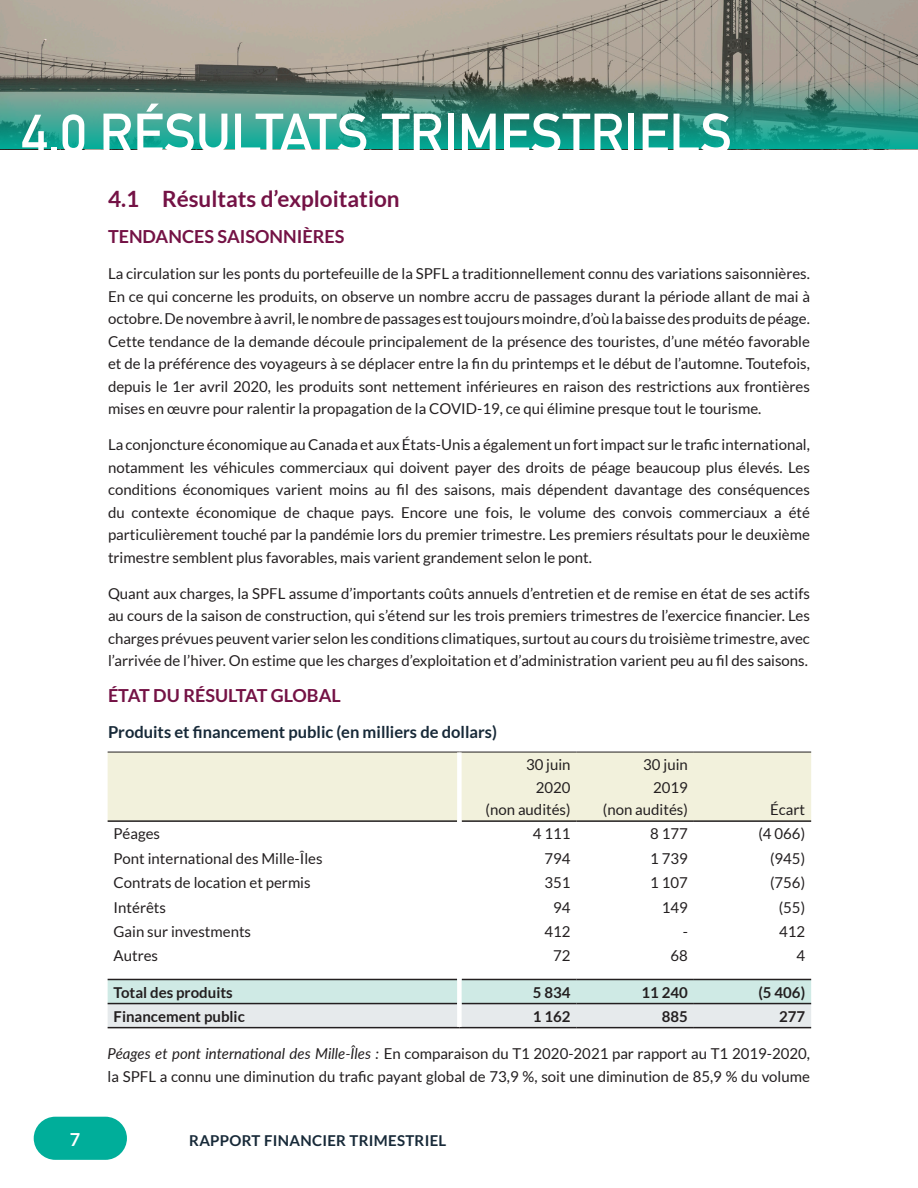
<style>
.page{position:relative;width:918px;height:1188px;background:#fff}
.page>*{position:absolute;margin:0;border:0;box-sizing:border-box;transform-origin:0 0}
.Main_header{font:700 55.5px "DIN Alternate";color:#fff}
.Subhead{font:700 22.5px "Lato";color:#741245}
.H3_Red_Caps{font:700 18px "Lato";color:#741245}
.t1{font:700 18px "Lato";color:#fff}
.H4_Black_Bold{font:700 16.5px "Lato";color:#172938}
.Body_Copy{font:15px/22.5px "Lato";color:#231f20;text-align:justify}
.right_aligned_table{font:15px "Lato";color:#231f20}
.Body_Copy-2{font:700 15px "Lato";color:#231f20}
.t2{font:700 15px "Lato";letter-spacing:.02em;color:#172938}
.right_aligned_table-2{font:700 15px "Lato";color:#231f20}
.s1{font-size:54px}
.s2{font-style:italic}
</style>
<div class="page">
<div style="left:34px;top:1117px;width:93px;height:43px;background:#00ae9a;border-radius:22px"></div>
<svg style="left:0;top:0;width:918px;height:149px;background:#749689"></svg>
<div style="left:108px;top:753px;width:703px;height:67px;background:#f2f1dc"></div>
<svg style="left:108px;top:978px;width:703px;height:1px"></svg>
<svg style="left:108px;top:980px;width:703px;height:47px;background:#d7e6e4"></svg>
<hr style="left:108px;top:820px;width:349px;height:2px;background:#231f20">
<hr style="left:462px;top:820px;width:115px;height:2px;background:#231f20">
<hr style="left:577px;top:820px;width:117px;height:2px;background:#231f20">
<hr style="left:694px;top:820px;width:117px;height:2px;background:#231f20">
<hr style="left:108px;top:752px;width:351px;height:1px;background:#231f20">
<hr style="left:459px;top:752px;width:118px;height:1px;background:#231f20">
<hr style="left:577px;top:752px;width:117px;height:1px;background:#231f20">
<hr style="left:694px;top:752px;width:117px;height:1px;background:#231f20">
<hr style="left:108px;top:979px;width:349px;height:1px;background:#231f20">
<hr style="left:462px;top:979px;width:115px;height:1px;background:#231f20">
<hr style="left:577px;top:979px;width:117px;height:1px;background:#231f20">
<hr style="left:694px;top:979px;width:117px;height:1px;background:#231f20">
<hr style="left:108px;top:1003px;width:349px;height:1px;background:#231f20">
<hr style="left:462px;top:1003px;width:115px;height:1px;background:#231f20">
<hr style="left:577px;top:1003px;width:117px;height:1px;background:#231f20">
<hr style="left:694px;top:1003px;width:117px;height:1px;background:#231f20">
<hr style="left:108px;top:1027px;width:351px;height:1px;background:#231f20">
<hr style="left:459px;top:1027px;width:118px;height:1px;background:#231f20">
<hr style="left:577px;top:1027px;width:117px;height:1px;background:#231f20">
<hr style="left:694px;top:1027px;width:117px;height:1px;background:#231f20">
<div style="left:457px;top:752px;width:5px;height:69px;background:#fff"></div>
<div style="left:457px;top:967px;width:5px;height:12px;background:#fff"></div>
<div style="left:457px;top:979px;width:5px;height:25px;background:#fff"></div>
<div style="left:457px;top:1004px;width:5px;height:23px;background:#fff"></div>
<p class="Main_header" style="left:22px;top:91px;width:712px"><span class="s1">4.0</span> RÉSULTATS TRIMESTRIELS</p>
<p class="Subhead" style="left:108px;top:186px;width:293px">4.1 Résultats d’exploitation</p>
<p class="H3_Red_Caps" style="left:108px;top:226px;width:238px">TENDANCES SAISONNIÈRES</p>
<p class="Body_Copy" style="left:108px;top:262px;width:704px">La circulation sur les ponts du portefeuille de la SPFL a traditionnellement connu des variations saisonnières.<br>En ce qui concerne les produits, on observe un nombre accru de passages durant la période allant de mai à octobre. De novembre à avril, le nombre de passages est toujours moindre, d’où la baisse des produits de péage.<br>Cette tendance de la demande découle principalement de la présence des touristes, d’une météo favorable et de la préférence des voyageurs à se déplacer entre la fin du printemps et le début de l’automne. Toutefois, depuis le 1er avril 2020, les produits sont nettement inférieures en raison des restrictions aux frontières mises en œuvre pour ralentir la propagation de la COVID-19, ce qui élimine presque tout le tourisme.</p>
<p class="Body_Copy" style="left:108px;top:433px;width:704px">La conjoncture économique au Canada et aux États-Unis a également un fort impact sur le trafic international, notamment les véhicules commerciaux qui doivent payer des droits de péage beaucoup plus élevés. Les conditions économiques varient moins au fil des saisons, mais dépendent davantage des conséquences du contexte économique de chaque pays. Encore une fois, le volume des convois commerciaux a été particulièrement touché par la pandémie lors du premier trimestre. Les premiers résultats pour le deuxième trimestre semblent plus favorables, mais varient grandement selon le pont.</p>
<p class="Body_Copy" style="left:108px;top:582px;width:704px">Quant aux charges, la SPFL assume d’importants coûts annuels d’entretien et de remise en état de ses actifs au cours de la saison de construction, qui s’étend sur les trois premiers trimestres de l’exercice financier. Les charges prévues peuvent varier selon les conditions climatiques, surtout au cours du troisième trimestre, avec l’arrivée de l’hiver. On estime que les charges d’exploitation et d’administration varient peu au fil des saisons.</p>
<p class="H3_Red_Caps" style="left:108px;top:685px;width:234px">ÉTAT DU RÉSULTAT GLOBAL</p>
<p class="H4_Black_Bold" style="left:108px;top:723px;width:391px">Produits et financement public (en milliers de dollars)</p>
<p class="right_aligned_table" style="left:526px;top:756px;width:46px">30 juin</p>
<p class="right_aligned_table" style="left:536px;top:779px;width:36px">2020</p>
<p class="right_aligned_table" style="left:486px;top:801px;width:87px">(non audités)</p>
<p class="right_aligned_table" style="left:643px;top:756px;width:46px">30 juin</p>
<p class="right_aligned_table" style="left:653px;top:779px;width:36px">2019</p>
<p class="right_aligned_table" style="left:603px;top:801px;width:87px">(non audités)</p>
<p class="right_aligned_table" style="left:770px;top:801px;width:36px">Écart</p>
<p class="Body_Copy" style="left:114px;top:822px;width:48px">Péages</p>
<p class="right_aligned_table" style="left:533px;top:825px;width:39px">4 111</p>
<p class="right_aligned_table" style="left:650px;top:825px;width:39px">8 177</p>
<p class="right_aligned_table" style="left:758px;top:825px;width:48px">(4 066)</p>
<p class="Body_Copy" style="left:114px;top:848px;width:211px">Pont international des Mille-Îles</p>
<p class="right_aligned_table" style="left:545px;top:851px;width:28px">794</p>
<p class="right_aligned_table" style="left:650px;top:851px;width:39px">1 739</p>
<p class="right_aligned_table" style="left:770px;top:851px;width:37px">(945)</p>
<p class="Body_Copy" style="left:114px;top:872px;width:199px">Contrats de location et permis</p>
<p class="right_aligned_table" style="left:545px;top:875px;width:28px">351</p>
<p class="right_aligned_table" style="left:650px;top:875px;width:39px">1 107</p>
<p class="right_aligned_table" style="left:770px;top:875px;width:37px">(756)</p>
<p class="Body_Copy" style="left:114px;top:896px;width:54px">Intérêts</p>
<p class="right_aligned_table" style="left:553px;top:899px;width:19px">94</p>
<p class="right_aligned_table" style="left:662px;top:899px;width:28px">149</p>
<p class="right_aligned_table" style="left:779px;top:899px;width:28px">(55)</p>
<p class="Body_Copy" style="left:114px;top:920px;width:139px">Gain sur investments</p>
<p class="right_aligned_table" style="left:545px;top:923px;width:28px">412</p>
<p class="right_aligned_table" style="left:683px;top:923px;width:7px">-</p>
<p class="right_aligned_table" style="left:779px;top:923px;width:28px">412</p>
<p class="Body_Copy" style="left:114px;top:944px;width:46px">Autres</p>
<p class="right_aligned_table" style="left:553px;top:947px;width:19px">72</p>
<p class="right_aligned_table" style="left:671px;top:947px;width:19px">68</p>
<p class="right_aligned_table" style="left:796px;top:947px;width:10px">4</p>
<p class="Body_Copy-2" style="left:114px;top:984px;width:121px">Total des produits</p>
<p class="right_aligned_table-2" style="left:533px;top:984px;width:39px">5 834</p>
<p class="right_aligned_table-2" style="left:642px;top:984px;width:48px">11 240</p>
<p class="right_aligned_table-2" style="left:758px;top:984px;width:48px">(5 406)</p>
<p class="Body_Copy-2" style="left:114px;top:1008px;width:133px">Financement public</p>
<p class="right_aligned_table-2" style="left:533px;top:1008px;width:39px">1 162</p>
<p class="right_aligned_table-2" style="left:662px;top:1008px;width:28px">885</p>
<p class="right_aligned_table-2" style="left:779px;top:1008px;width:28px">277</p>
<p class="Body_Copy" style="left:108px;top:1042px;width:704px"><span class="s2">Péages et pont international des Mille-Îles :</span> En comparaison du T1 2020-2021 par rapport au T1 2019-2020, la SPFL a connu une diminution du trafic payant global de 73,9 %, soit une diminution de 85,9 % du volume</p>
<p class="t1" style="left:70px;top:1129px;width:12px">7</p>
<p class="t2" style="left:189px;top:1132px;width:259px">RAPPORT FINANCIER TRIMESTRIEL</p>
</div>
